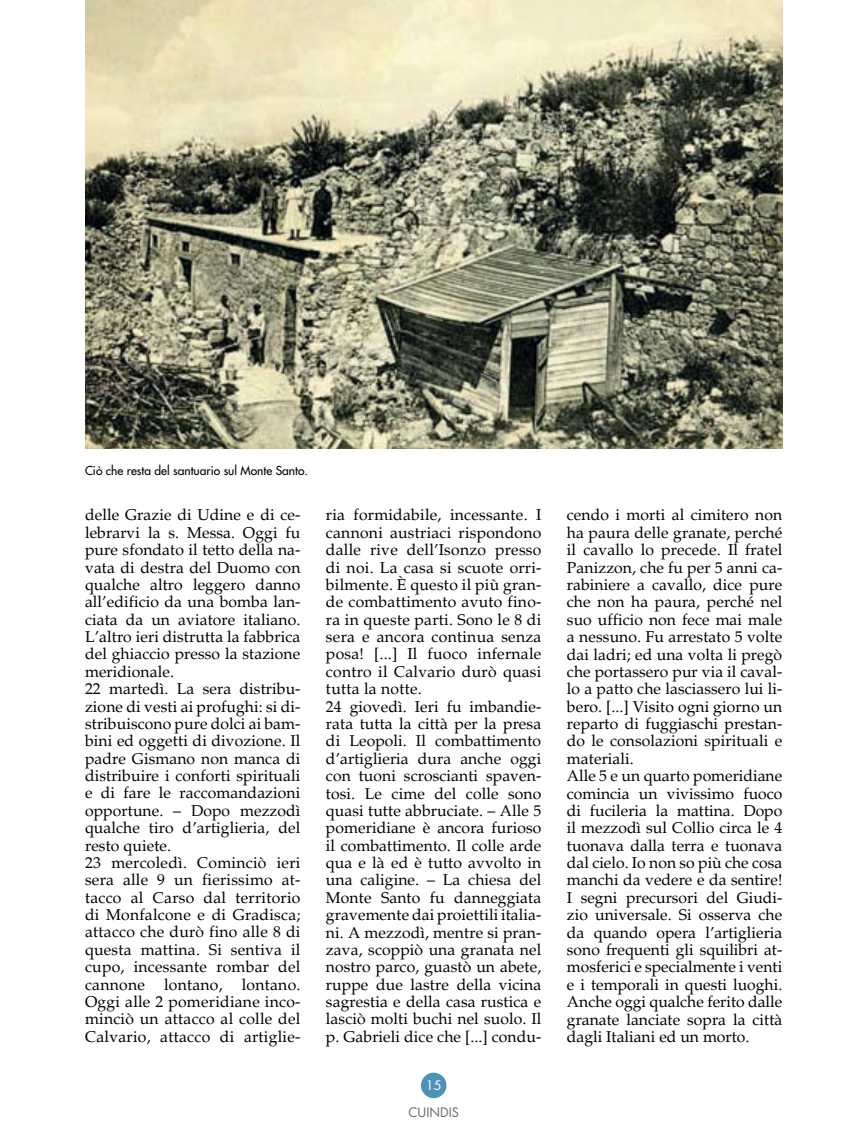
<style>
.page{position:relative;width:867px;height:1148px;background:#fff}
.page>*{position:absolute;margin:0;border:0;box-sizing:border-box;transform-origin:0 0}
.t1{font:15.75px/17.4px "Palatino";letter-spacing:.005em;color:#000001}
.t2{font:12.75px "Futura";color:#646a6c}
.t3{font:12.75px "Futura";color:#fff}
.t4{font:12px "Futura";color:#000001}
</style>
<div class="page">
<div style="left:421px;top:1072px;width:25px;height:26px;background:#4c93ba;border-radius:50%"></div>
<img style="left:85px;top:0;width:697px;height:448px">
<p class="t4" style="left:85px;top:464px;width:224px">Ciò che resta del santuario sul Monte Santo.</p>
<p class="t1" style="left:85px;top:506px;width:217px">delle Grazie di Udine e di ce&shy;lebrarvi la s. Messa. Oggi fu pure sfondato il tetto della na&shy;vata di destra del Duomo con qualche altro leggero danno all’edificio da una bomba lan&shy;ciata da un aviatore italiano.<br>L’altro ieri distrutta la fabbrica del ghiaccio presso la stazione meridionale.<br>22 martedì. La sera distribu&shy;zione di vesti ai profughi: si di&shy;stribuiscono pure dolci ai bam&shy;bini ed oggetti di divozione. Il padre Gismano non manca di distribuire i conforti spirituali e di fare le raccomandazioni opportune. – Dopo mezzodì qualche tiro d’artiglieria, del resto quiete.<br>23 mercoledì. Cominciò ieri sera alle 9 un fierissimo at&shy;tacco al Carso dal territorio di Monfalcone e di Gradisca; attacco che durò fino alle 8 di questa mattina. Si sentiva il cupo, incessante rombar del cannone lontano, lontano.<br>Oggi alle 2 pomeridiane inco&shy;minciò un attacco al colle del<br>Calvario, attacco di artiglie-</p>
<p class="t1" style="left:326px;top:506px;width:217px">ria formidabile, incessante. I cannoni austriaci rispondono dalle rive dell’Isonzo presso di noi. La casa si scuote orri&shy;bilmente. È questo il più gran&shy;de combattimento avuto fino&shy;ra in queste parti. Sono le 8 di sera e ancora continua senza posa! [...] Il fuoco infernale contro il Calvario durò quasi tutta la notte.<br>24 giovedì. Ieri fu imbandie&shy;rata tutta la città per la presa di Leopoli. Il combattimento d’artiglieria dura anche oggi con tuoni scroscianti spaven&shy;tosi. Le cime del colle sono quasi tutte abbruciate. – Alle 5 pomeridiane è ancora furioso il combattimento. Il colle arde qua e là ed è tutto avvolto in una caligine. – La chiesa del<br>Monte Santo fu danneggiata gravemente dai proiettili italia&shy;ni. A mezzodì, mentre si pran&shy;zava, scoppiò una granata nel nostro parco, guastò un abete, ruppe due lastre della vicina sagrestia e della casa rustica e lasciò molti buchi nel suolo. Il p. Gabrieli dice che [...] condu-</p>
<p class="t1" style="left:567px;top:506px;width:217px">cendo i morti al cimitero non ha paura delle granate, perché il cavallo lo precede. Il fratel<br>Panizzon, che fu per 5 anni ca&shy;rabiniere a cavallo, dice pure che non ha paura, perché nel suo ufficio non fece mai male a nessuno. Fu arrestato 5 volte dai ladri; ed una volta li pregò che portassero pur via il caval&shy;lo a patto che lasciassero lui li&shy;bero. [...] Visito ogni giorno un reparto di fuggiaschi prestan&shy;do le consolazioni spirituali e materiali.<br>Alle 5 e un quarto pomeridiane comincia un vivissimo fuoco di fucileria la mattina. Dopo il mezzodì sul Collio circa le 4 tuonava dalla terra e tuonava dal cielo. Io non so più che cosa manchi da vedere e da sentire!<br>I segni precursori del Giudi&shy;zio universale. Si osserva che da quando opera l’artiglieria sono frequenti gli squilibri at&shy;mosferici e specialmente i venti e i temporali in questi luoghi.<br>Anche oggi qualche ferito dalle granate lanciate sopra la città dagli Italiani ed un morto.</p>
<p class="t3" style="left:426px;top:1079px;width:17px">15</p>
<p class="t2" style="left:409px;top:1106px;width:52px">CUINDIS</p>
</div>
